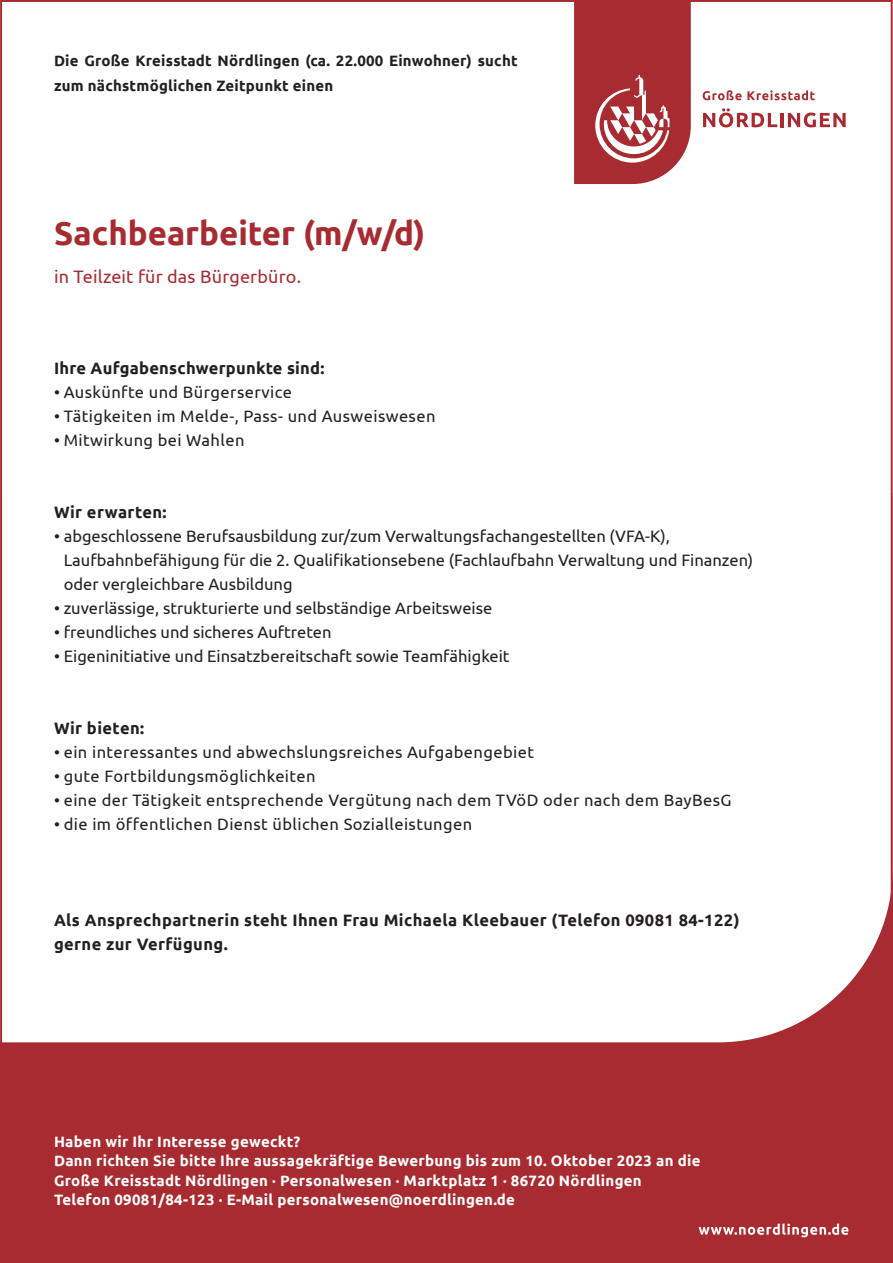
<style>
.page{position:relative;width:893px;height:1263px;background:#fff}
.page>*{position:absolute;margin:0;border:0;box-sizing:border-box;transform-origin:0 0}
.t1{font:700 33px "Ubuntu";color:#a72b30}
.t2{font:18px "Ubuntu";letter-spacing:.01em;color:#a72b30}
.t3{font:16.5px/24px "Ubuntu";color:#231f20}
.t4{font:16.5px "Ubuntu";letter-spacing:.025em;color:#231f20}
.t5{font:700 16.5px/24px "Ubuntu";letter-spacing:.025em;color:#231f20}
.t6{font:700 15px/19.5px "Ubuntu";letter-spacing:.02em;color:#fff}
.t7{font:700 15px/25.5px "Ubuntu";letter-spacing:.015em;color:#231f20}
</style>
<div class="page">
<div style="left:0;top:494px;width:893px;height:769px;background:#a72b30"></div>
<div style="left:3px;top:494px;width:887px;height:548px;background:#fff"></div>
<svg style="left:703px;top:90px;width:112px;height:10px"></svg>
<svg style="left:703px;top:108px;width:74px;height:19px"></svg>
<hr style="left:780px;top:113px;width:4px;height:14px;background:#a72b30">
<svg style="left:788px;top:113px;width:58px;height:14px"></svg>
<svg style="left:574px;top:3px;width:117px;height:181px;background:#b2464b"></svg>
<svg style="left:699px;top:1223px;width:149px;height:14px"></svg>
<p class="t7" style="left:54px;top:47px;width:465px">Die Große Kreisstadt Nördlingen (ca. 22.000 Einwohner) sucht zum nächstmöglichen Zeitpunkt einen</p>
<h1 class="t1" style="left:54px;top:213px;width:373px">Sachbearbeiter (m/w/d)</h1>
<p class="t2" style="left:54px;top:266px;width:249px">in Teilzeit für das Bürgerbüro.</p>
<p class="t5" style="left:54px;top:356px;width:272px">Ihre Aufgabenschwerpunkte sind:</p>
<p class="t4" style="left:54px;top:382px;width:240px">• Auskünfte und Bürgerservice</p>
<p class="t4" style="left:54px;top:406px;width:383px">• Tätigkeiten im Melde-, Pass- und Ausweiswesen</p>
<p class="t4" style="left:54px;top:430px;width:192px">• Mitwirkung bei Wahlen</p>
<p class="t5" style="left:54px;top:500px;width:114px">Wir erwarten:</p>
<p class="t3" style="left:64px;top:524px;width:691px;text-indent:-10px">• abgeschlossene Berufsausbildung zur/zum Verwaltungsfachangestellten (VFA-K),<br>Laufbahnbefähigung für die 2. Qualifikationsebene (Fachlaufbahn Verwaltung und Finanzen) oder vergleichbare Ausbildung</p>
<p class="t3" style="left:54px;top:596px;width:440px">• zuverlässige, strukturierte und selbständige Arbeitsweise</p>
<p class="t3" style="left:54px;top:620px;width:279px">• freundliches und sicheres Auftreten</p>
<p class="t3" style="left:54px;top:644px;width:457px">• Eigeninitiative und Einsatzbereitschaft sowie Teamfähigkeit</p>
<p class="t5" style="left:54px;top:716px;width:92px">Wir bieten:</p>
<p class="t4" style="left:54px;top:742px;width:482px">• ein interessantes und abwechslungsreiches Aufgabengebiet</p>
<p class="t4" style="left:54px;top:766px;width:263px">• gute Fortbildungsmöglichkeiten</p>
<p class="t4" style="left:54px;top:790px;width:679px">• eine der Tätigkeit entsprechende Vergütung nach dem TVöD oder nach dem BayBesG</p>
<p class="t4" style="left:54px;top:814px;width:420px">• die im öffentlichen Dienst üblichen Sozialleistungen</p>
<p class="t5" style="left:54px;top:908px;width:687px">Als Ansprechpartnerin steht Ihnen Frau Michaela Kleebauer (Telefon 09081 84-122) gerne zur Verfügung.</p>
<p class="t6" style="left:54px;top:1131px;width:648px">Haben wir Ihr Interesse geweckt?<br>Dann richten Sie bitte Ihre aussagekräftige Bewerbung bis zum 10. Oktober 2023 an die Große Kreisstadt Nördlingen · Personalwesen · Marktplatz 1 · 86720 Nördlingen Telefon 09081/84-123 · E-Mail personalwesen@noerdlingen.de</p>
</div>
